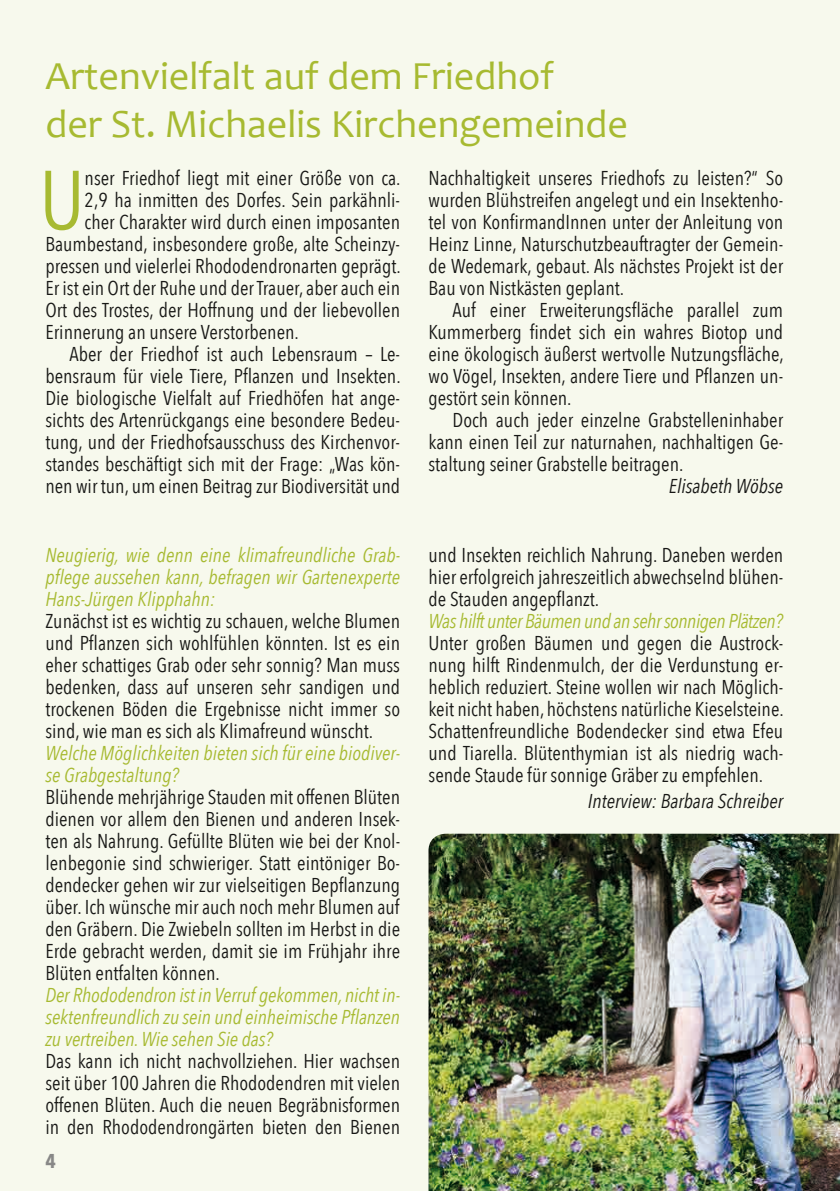
<style>
.page{position:relative;width:840px;height:1191px;background:#fff}
.page>*{position:absolute;margin:0;border:0;box-sizing:border-box;transform-origin:0 0}
.t1{font:82.2px "Avenir Next Condensed";color:#a7ba31}
.t2{font:40px/48px "Candara";color:#a7ba31}
.t3{font:20px/22px "Avenir Next Condensed";color:#181816;text-align:justify}
.t4{font:italic 20px/22px "Avenir Next Condensed";color:#a7ba31;text-align:justify}
.t5{font:italic 20px "Avenir Next Condensed";letter-spacing:-.025em;color:#a7ba31}
.t6{font:italic 20px "Avenir Next Condensed";color:#181816}
.t7{font:700 20px "Avenir Next Condensed";color:#888887}
</style>
<div class="page">
<div style="left:0;top:0;width:839px;height:1191px;background:#f7f9ed"></div>
<img style="left:428px;top:833px;width:411px;height:358px">
<h2 class="t2" style="left:45px;top:51px;width:583px">Artenvielfalt auf dem Friedhof<br>der St. Michaelis Kirchengemeinde</h2>
<h1 class="t1" style="left:39px;top:130px;width:47px">U</h1>
<p class="t3" style="left:85px;top:166px;width:317px">nser Friedhof liegt mit einer Größe von ca.</p>
<p class="t3" style="left:428px;top:166px;width:356px">Nachhaltigkeit unseres Friedhofs zu leisten?“ So wurden Blühstreifen angelegt und ein Insektenho&shy;tel von KonfirmandInnen unter der Anleitung von Heinz Linne, Naturschutzbeauftragter der Gemein&shy;de Wedemark, gebaut. Als nächstes Projekt ist der Bau von Nistkästen geplant.</p>
<p class="t3" style="left:428px;top:298px;width:356px;text-indent:24px">Auf einer Erweiterungsfläche parallel zum Kummerberg findet sich ein wahres Biotop und eine ökologisch äußerst wertvolle Nutzungsfläche, wo Vögel, Insekten, andere Tiere und Pflanzen un&shy;gestört sein können.</p>
<p class="t3" style="left:428px;top:408px;width:356px;text-indent:24px">Doch auch jeder einzelne Grabstelleninhaber kann einen Teil zur naturnahen, nachhaltigen Ge&shy;staltung seiner Grabstelle beitragen.</p>
<p class="t6" style="left:668px;top:474px;width:116px">Elisabeth Wöbse</p>
<p class="t3" style="left:85px;top:188px;width:317px">2,9 ha inmitten des Dorfes. Sein parkähnli-</p>
<p class="t3" style="left:85px;top:210px;width:317px">cher Charakter wird durch einen imposanten</p>
<p class="t3" style="left:45px;top:232px;width:356px">Baumbestand, insbesondere große, alte Scheinzy-</p>
<p class="t3" style="left:45px;top:254px;width:356px">pressen und vielerlei Rhododendronarten geprägt.</p>
<p class="t3" style="left:45px;top:276px;width:356px">Er ist ein Ort der Ruhe und der Trauer, aber auch ein</p>
<p class="t3" style="left:45px;top:298px;width:356px">Ort des Trostes, der Hoffnung und der liebevollen</p>
<p class="t3" style="left:45px;top:320px;width:255px">Erinnerung an unsere Verstorbenen.</p>
<p class="t3" style="left:69px;top:342px;width:332px">Aber der Friedhof ist auch Lebensraum – Le-</p>
<p class="t3" style="left:45px;top:364px;width:356px">bensraum für viele Tiere, Pflanzen und Insekten.</p>
<p class="t3" style="left:45px;top:386px;width:356px">Die biologische Vielfalt auf Friedhöfen hat ange-</p>
<p class="t3" style="left:45px;top:408px;width:356px">sichts des Artenrückgangs eine besondere Bedeu-</p>
<p class="t3" style="left:45px;top:430px;width:356px">tung, und der Friedhofsausschuss des Kirchenvor-</p>
<p class="t3" style="left:45px;top:452px;width:356px">standes beschäftigt sich mit der Frage: „Was kön-</p>
<p class="t3" style="left:45px;top:474px;width:356px">nen wir tun, um einen Beitrag zur Biodiversität und</p>
<p class="t4" style="left:45px;top:543px;width:356px">Neugierig, wie denn eine klimafreundliche Grab&shy;pflege aussehen kann, befragen wir Gartenexperte Hans-Jürgen Klipphahn:</p>
<p class="t3" style="left:45px;top:608px;width:356px">Zunächst ist es wichtig zu schauen, welche Blumen und Pflanzen sich wohlfühlen könnten. Ist es ein eher schattiges Grab oder sehr sonnig? Man muss bedenken, dass auf unseren sehr sandigen und trockenen Böden die Ergebnisse nicht immer so sind, wie man es sich als Klimafreund wünscht.</p>
<p class="t4" style="left:45px;top:741px;width:356px">Welche Möglichkeiten bieten sich für eine biodiver&shy;se Grabgestaltung?</p>
<p class="t3" style="left:45px;top:784px;width:356px">Blühende mehrjährige Stauden mit offenen Blüten dienen vor allem den Bienen und anderen Insek&shy;ten als Nahrung. Gefüllte Blüten wie bei der Knol&shy;lenbegonie sind schwieriger. Statt eintöniger Bo&shy;dendecker gehen wir zur vielseitigen Bepflanzung über. Ich wünsche mir auch noch mehr Blumen auf den Gräbern. Die Zwiebeln sollten im Herbst in die Erde gebracht werden, damit sie im Frühjahr ihre Blüten entfalten können.</p>
<p class="t4" style="left:45px;top:983px;width:356px">Der Rhododendron ist in Verruf gekommen, nicht in&shy;sektenfreundlich zu sein und einheimische Pflanzen zu vertreiben. Wie sehen Sie das?</p>
<p class="t3" style="left:45px;top:1048px;width:356px">Das kann ich nicht nachvollziehen. Hier wachsen seit über 100 Jahren die Rhododendren mit vielen offenen Blüten. Auch die neuen Begräbnisformen in den Rhododendrongärten bieten den Bienen</p>
<p class="t7" style="left:45px;top:1149px;width:12px">4</p>
<p class="t3" style="left:428px;top:542px;width:356px">und Insekten reichlich Nahrung. Daneben werden hier erfolgreich jahreszeitlich abwechselnd blühen&shy;de Stauden angepflanzt.</p>
<p class="t5" style="left:428px;top:608px;width:355px">Was hilft unter Bäumen und an sehr sonnigen Plätzen?</p>
<p class="t3" style="left:428px;top:630px;width:356px">Unter großen Bäumen und gegen die Austrock&shy;nung hilft Rindenmulch, der die Verdunstung er&shy;heblich reduziert. Steine wollen wir nach Möglich&shy;keit nicht haben, höchstens natürliche Kieselsteine.<br>Schattenfreundliche Bodendecker sind etwa Efeu und Tiarella. Blütenthymian ist als niedrig wach&shy;sende Staude für sonnige Gräber zu empfehlen.</p>
<p class="t6" style="left:587px;top:788px;width:197px">Interview: Barbara Schreiber</p>
</div>
